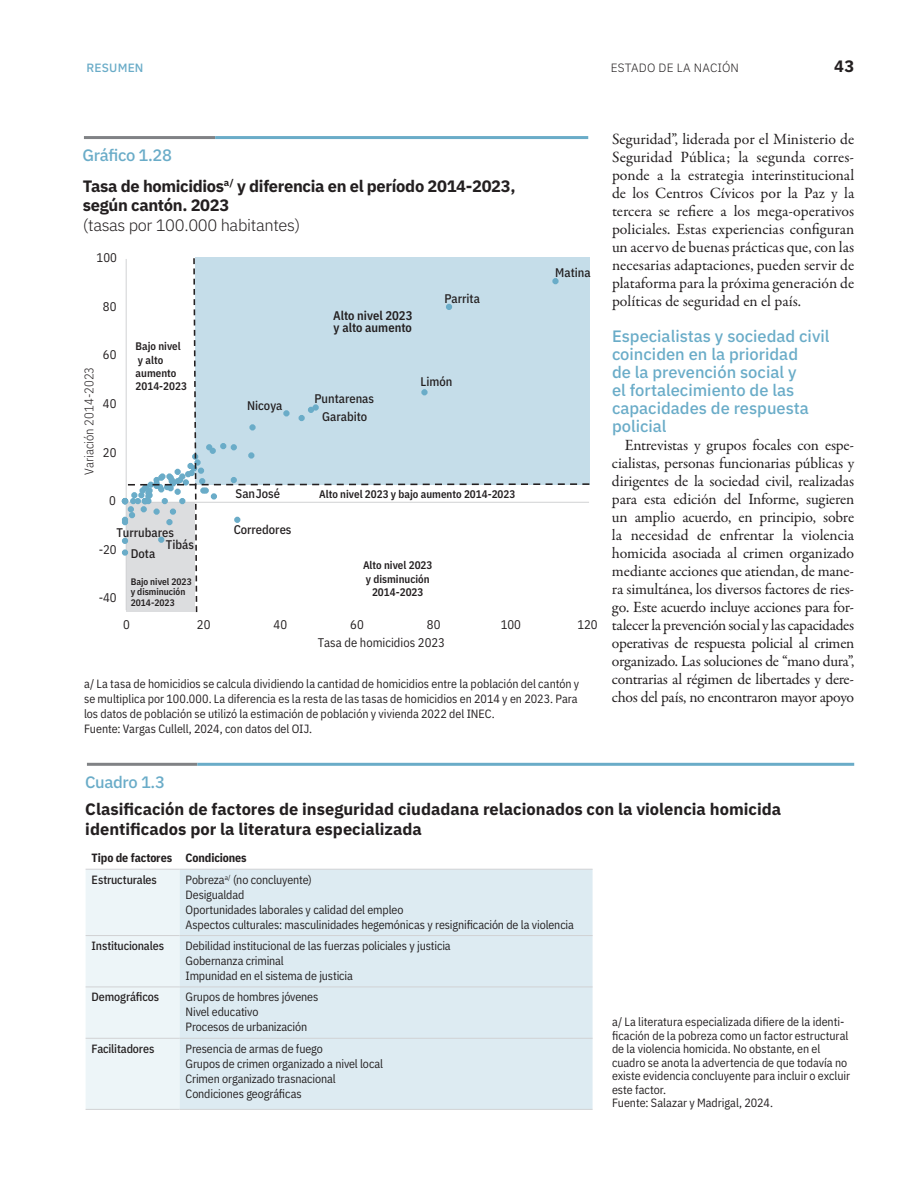
<style>
.page{position:relative;width:918px;height:1188px;background:#fff}
.page>*{position:absolute;margin:0;border:0;box-sizing:border-box;transform-origin:0 0}
.t1{font:500 16.5px/18px "IBM Plex Sans";color:#6aacc8}
.t2{font:700 16.5px/19.5px "IBM Plex Sans";color:#231f20}
.t3{font:700 16.5px/30.9px "IBM Plex Sans";letter-spacing:-.02em;color:#231f20}
.t4{font:300 16.5px "IBM Plex Sans";letter-spacing:-.02em;color:#231f20}
.t5{font:15.75px/18px "Garamond Premr Pro";letter-spacing:-.005em;color:#231f20;text-align:justify}
.t6{font:500 12.6px/17.7px "IBM Plex Sans Cond";color:#231f20;text-align:center}
.t7{font:12.6px "IBM Plex Sans Cond";color:#231f20}
.t8{font:600 12.6px "IBM Plex Sans Cond";color:#231f20}
.t9{font:300 12.6px "IBM Plex Sans Cond";color:#231f20}
.t10{font:12px/15px "IBM Plex Sans Cond";letter-spacing:-.005em;color:#231f20}
.t11{font:500 12px "IBM Plex Sans Cond";letter-spacing:-.01em;color:#231f20}
.t12{font:700 12px "IBM Plex Sans Cond";letter-spacing:-.01em;color:#231f20}
.t13{font:300 12px "IBM Plex Sans";letter-spacing:.015em;color:#231f20}
.t14{font:500 12px "IBM Plex Sans";letter-spacing:.015em;color:#6aacc8}
.t15{font:600 10.95px/13.4px "IBM Plex Sans Cond";color:#231f20;text-align:center}
.t16{font:600 9.45px/10.2px "IBM Plex Sans Cond";color:#231f20}
.s1{font-weight:500;color:#6aacc8}
</style>
<div class="page">
<hr style="left:84px;top:136px;width:131px;height:3px;background:#808285">
<hr style="left:215px;top:136px;width:373px;height:3px;background:#6aacc8">
<svg style="left:122px;top:257px;width:468px;height:356px"></svg>
<hr style="left:87px;top:763px;width:110px;height:3px;background:#808285">
<hr style="left:197px;top:763px;width:657px;height:3px;background:#6aacc8">
<div style="left:86px;top:870px;width:94px;height:239px;background:#edf5f8"></div>
<div style="left:180px;top:870px;width:413px;height:239px;background:#ddebf2"></div>
<hr style="left:86px;top:935px;width:94px;height:1px;background:#d1d2d4">
<hr style="left:86px;top:987px;width:94px;height:1px;background:#d1d2d4">
<hr style="left:86px;top:1038px;width:94px;height:1px;background:#d1d2d4">
<hr style="left:86px;top:1109px;width:94px;height:1px;background:#d1d2d4">
<hr style="left:86px;top:869px;width:94px;height:1px;background:#d1d2d4">
<hr style="left:180px;top:869px;width:413px;height:1px;background:#d1d2d4">
<hr style="left:180px;top:935px;width:413px;height:1px;background:#d1d2d4">
<hr style="left:180px;top:987px;width:413px;height:1px;background:#d1d2d4">
<hr style="left:180px;top:1038px;width:413px;height:1px;background:#d1d2d4">
<hr style="left:180px;top:1109px;width:413px;height:1px;background:#d1d2d4">
<p class="t14" style="left:87px;top:59px;width:58px">RESUMEN</p>
<p class="t13" style="left:611px;top:59px;width:130px">ESTADO DE LA NACIÓN</p>
<h1 class="t2" style="left:834px;top:55px;width:22px">43</h1>
<h1 class="t3" style="left:83px;top:138px;width:434px"><span class="s1">Gráfico 1.28<br></span>Tasa de homicidios<sup>a/</sup> y diferencia en el período 2014-2023,</h1>
<h1 class="t3" style="left:83px;top:189px;width:148px">según cantón. 2023</h1>
<h1 class="t4" style="left:83px;top:212px;width:219px">(tasas por 100.000 habitantes)</h1>
<p class="t7" style="left:97px;top:248px;width:22px">100</p>
<p class="t7" style="left:103px;top:297px;width:15px">80</p>
<p class="t9" style="left:79px;top:475px;width:109px;rotate:-90deg">Variación 2014-2023</p>
<p class="t7" style="left:103px;top:345px;width:15px">60</p>
<p class="t7" style="left:103px;top:394px;width:15px">40</p>
<p class="t7" style="left:103px;top:443px;width:15px">20</p>
<p class="t7" style="left:109px;top:491px;width:8px">0</p>
<p class="t15" style="left:136px;top:339px;width:53px;text-align:left">Bajo nivel y alto aumento<br>2014-2023</p>
<p class="t6" style="left:116px;top:522px;width:59px">Turrubares</p>
<p class="t7" style="left:99px;top:540px;width:20px">-20</p>
<p class="t7" style="left:99px;top:588px;width:20px">-40</p>
<p class="t6" style="left:131px;top:544px;width:26px">Dota</p>
<p class="t6" style="left:166px;top:535px;width:30px">Tibás</p>
<p class="t16" style="left:131px;top:576px;width:63px">Bajo nivel 2023 y disminución<br>2014-2023</p>
<p class="t6" style="left:247px;top:396px;width:37px">Nicoya</p>
<p class="t8" style="left:333px;top:305px;width:81px">Alto nivel 2023</p>
<p class="t8" style="left:334px;top:318px;width:80px">y alto aumento</p>
<p class="t6" style="left:445px;top:288px;width:37px">Parrita</p>
<p class="t6" style="left:314px;top:389px;width:61px">Puntarenas<br>Garabito</p>
<p class="t6" style="left:421px;top:371px;width:33px">Limón</p>
<p class="t6" style="left:236px;top:484px;width:46px">SanJosé</p>
<p class="t6" style="left:234px;top:520px;width:59px">Corredores</p>
<p class="t15" style="left:319px;top:486px;width:198px">Alto nivel 2023 y bajo aumento 2014-2023</p>
<p class="t15" style="left:363px;top:558px;width:71px">Alto nivel 2023 y disminución<br>2014-2023</p>
<p class="t6" style="left:555px;top:263px;width:37px">Matina</p>
<p class="t7" style="left:123px;top:615px;width:8px">0</p>
<p class="t7" style="left:197px;top:615px;width:15px">20</p>
<p class="t7" style="left:274px;top:615px;width:15px">40</p>
<p class="t7" style="left:350px;top:615px;width:15px">60</p>
<p class="t7" style="left:427px;top:615px;width:15px">80</p>
<p class="t7" style="left:501px;top:615px;width:22px">100</p>
<p class="t7" style="left:577px;top:615px;width:22px">120</p>
<p class="t7" style="left:318px;top:633px;width:129px">Tasa de homicidios 2023</p>
<p class="t10" style="left:84px;top:675px;width:497px">a/ La tasa de homicidios se calcula dividiendo la cantidad de homicidios entre la población del cantón y se multiplica por 100.000. La diferencia es la resta de las tasas de homicidios en 2014 y en 2023. Para los datos de población se utilizó la estimación de población y vivienda 2022 del INEC.<br>Fuente: Vargas Cullell, 2024, con datos del OIJ.</p>
<p class="t5" style="left:612px;top:130px;width:244px">Seguridad”, liderada por el Ministerio de Seguridad Pública; la segunda corres&shy;ponde a la estrategia interinstitucional de los Centros Cívicos por la Paz y la tercera se refiere a los mega-operativos policiales. Estas experiencias configuran un acervo de buenas prácticas que, con las necesarias adaptaciones, pueden servir de plataforma para la próxima generación de políticas de seguridad en el país.</p>
<h1 class="t1" style="left:612px;top:326px;width:219px">Especialistas y sociedad civil coinciden en la prioridad<br>de la prevención social y<br>el fortalecimiento de las capacidades de respuesta policial</h1>
<p class="t5" style="left:612px;top:436px;width:244px;text-indent:13px">Entrevistas y grupos focales con espe&shy;cialistas, personas funcionarias públicas y dirigentes de la sociedad civil, realizadas para esta edición del Informe, sugieren un amplio acuerdo, en principio, sobre la necesidad de enfrentar la violencia homicida asociada al crimen organizado mediante acciones que atiendan, de mane&shy;ra simultánea, los diversos factores de ries&shy;go. Este acuerdo incluye acciones para for&shy;talecer la prevención social y las capacidades operativas de respuesta policial al crimen organizado. Las soluciones de “mano dura”, contrarias al régimen de libertades y dere&shy;chos del país, no encontraron mayor apoyo</p>
<h1 class="t1" style="left:85px;top:771px;width:81px">Cuadro 1.3</h1>
<h1 class="t2" style="left:85px;top:798px;width:697px">Clasificación de factores de inseguridad ciudadana relacionados con la violencia homicida identificados por la literatura especializada</h1>
<p class="t12" style="left:92px;top:848px;width:157px">Tipo de factores Condiciones</p>
<p class="t11" style="left:92px;top:870px;width:67px">Estructurales</p>
<p class="t10" style="left:186px;top:871px;width:390px">Pobreza<sup>a/</sup> (no concluyente)<br>Desigualdad<br>Oportunidades laborales y calidad del empleo<br>Aspectos culturales: masculinidades hegemónicas y resignificación de la violencia</p>
<p class="t11" style="left:92px;top:936px;width:74px">Institucionales</p>
<p class="t10" style="left:186px;top:937px;width:267px">Debilidad institucional de las fuerzas policiales y justicia<br>Gobernanza criminal<br>Impunidad en el sistema de justicia</p>
<p class="t11" style="left:92px;top:988px;width:69px">Demográficos</p>
<p class="t10" style="left:186px;top:988px;width:134px">Grupos de hombres jóvenes<br>Nivel educativo<br>Procesos de urbanización</p>
<p class="t11" style="left:92px;top:1039px;width:64px">Facilitadores</p>
<p class="t10" style="left:186px;top:1040px;width:199px">Presencia de armas de fuego<br>Grupos de crimen organizado a nivel local<br>Crimen organizado trasnacional<br>Condiciones geográficas</p>
<p class="t10" style="left:612px;top:1014px;width:240px;line-height:13.5px">a/ La literatura especializada difiere de la identi&shy;ficación de la pobreza como un factor estructural de la violencia homicida. No obstante, en el cuadro se anota la advertencia de que todavía no existe evidencia concluyente para incluir o excluir este factor.<br>Fuente: Salazar y Madrigal, 2024.</p>
</div>
